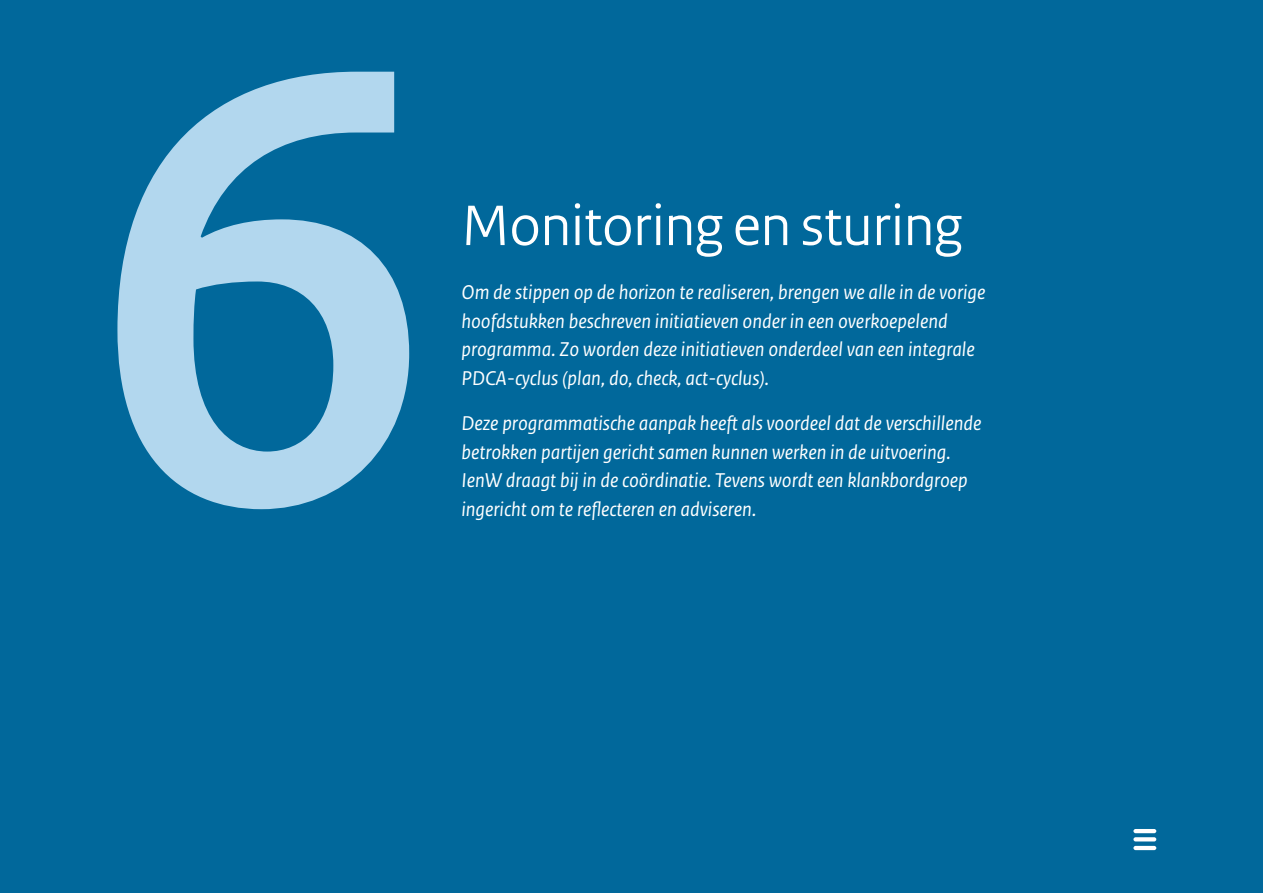
<style>
.page{position:relative;width:1263px;height:893px;background:#01689b}
.page>*{position:absolute;margin:0;border:0;box-sizing:border-box;transform-origin:0 0}
.t1{font:700 654px "Rijksoverheid Sans Heading";color:#b2d7ee}
.Kop_1_hoofdstuk{font:60px "Rijksoverheid Sans Heading";color:#fff}
.Intro_cusief{font:italic 21px/28.5px "Rijksoverheid Sans Text";color:#fff}
</style>
<div class="page">
<hr style="left:1133px;top:829px;width:23px;height:4px;background:#fff;border-radius:2px">
<hr style="left:1133px;top:846px;width:23px;height:4px;background:#fff;border-radius:2px">
<svg style="left:1133px;top:837px;width:23px;height:4px"></svg>
<h1 class="t1" style="left:94px;top:-77px;width:337px">6</h1>
<h1 class="Kop_1_hoofdstuk" style="left:461px;top:191px;width:502px">Monitoring en sturing</h1>
<p class="Intro_cusief" style="left:461px;top:278px;width:526px">Om de stippen op de horizon te realiseren, brengen we alle in de vorige hoofdstukken beschreven initiatieven onder in een overkoepelend programma. Zo worden deze initiatieven onderdeel van een integrale PDCA-cyclus (plan, do, check, act-cyclus).</p>
<p class="Intro_cusief" style="left:461px;top:409px;width:522px">Deze programmatische aanpak heeft als voordeel dat de verschillende betrokken partijen gericht samen kunnen werken in de uitvoering.<br>IenW draagt bij in de coördinatie. Tevens wordt een klankbordgroep ingericht om te reflecteren en adviseren.</p>
</div>
